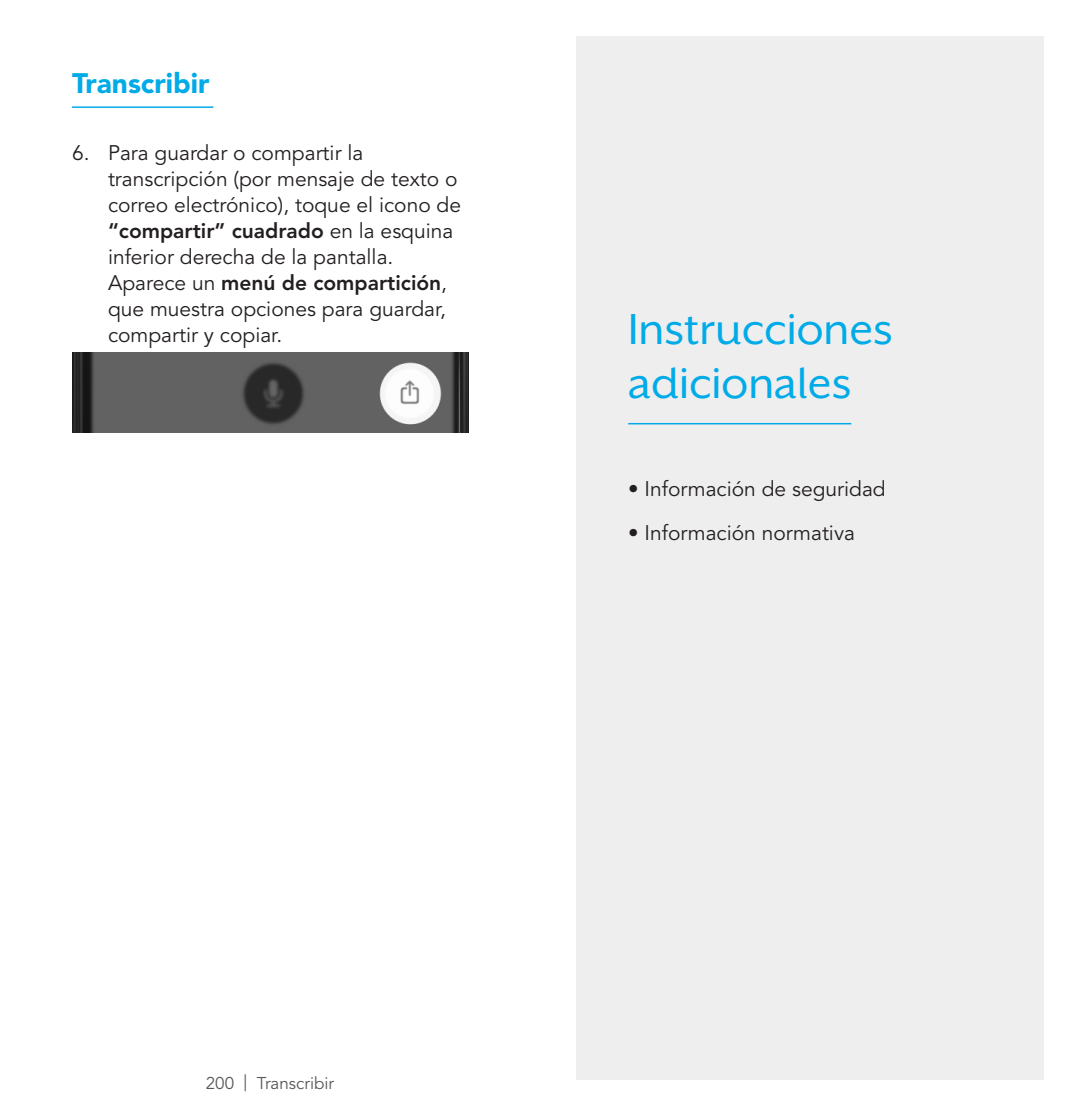
<style>
.page{position:relative;width:1080px;height:1116px;background:#fff}
.page>*{position:absolute;margin:0;border:0;box-sizing:border-box;transform-origin:0 0}
.Headline_1{font:50px/54px "Mr Eaves XL San OT";color:#00abe7}
.Page_Headline{font:28px "Avenir LT SLI Std Black";color:#00abe7}
.Sections{font:21px/26px "Avenir LT SLI Std Book";color:#231f20}
.t1{font:17px "Avenir LT SLI Std Book";color:#57585a}
.s1{font-family:"Avenir LT SLI Std Heavy"}
</style>
<div class="page">
<img style="left:72px;top:353px;width:396px;height:80px">
<hr style="left:72px;top:106px;width:141px;height:2px;background:#00abe7">
<div style="left:576px;top:36px;width:468px;height:1044px;background:#eeeeef"></div>
<hr style="left:628px;top:423px;width:223px;height:1px;background:#00abe7">
<p class="Page_Headline" style="left:72px;top:66px;width:139px">Transcribir</p>
<p class="Sections" style="left:108px;top:140px;width:355px;text-indent:-36px">6. Para guardar o compartir la transcripción (por mensaje de texto o correo electrónico), toque el icono de <span class="s1">“compartir” cuadrado</span> en la esquina inferior derecha de la pantalla.<br>Aparece un <span class="s1">menú de compartición</span>, que muestra opciones para guardar, compartir y copiar.</p>
<p class="Headline_1" style="left:628px;top:302px;width:266px">Instrucciones adicionales</p>
<p class="Sections" style="left:628px;top:476px;width:259px">• Información de seguridad</p>
<p class="Sections" style="left:628px;top:520px;width:228px">• Información normativa</p>
<p class="t1" style="left:206px;top:1073px;width:130px">200 | Transcribir</p>
</div>
